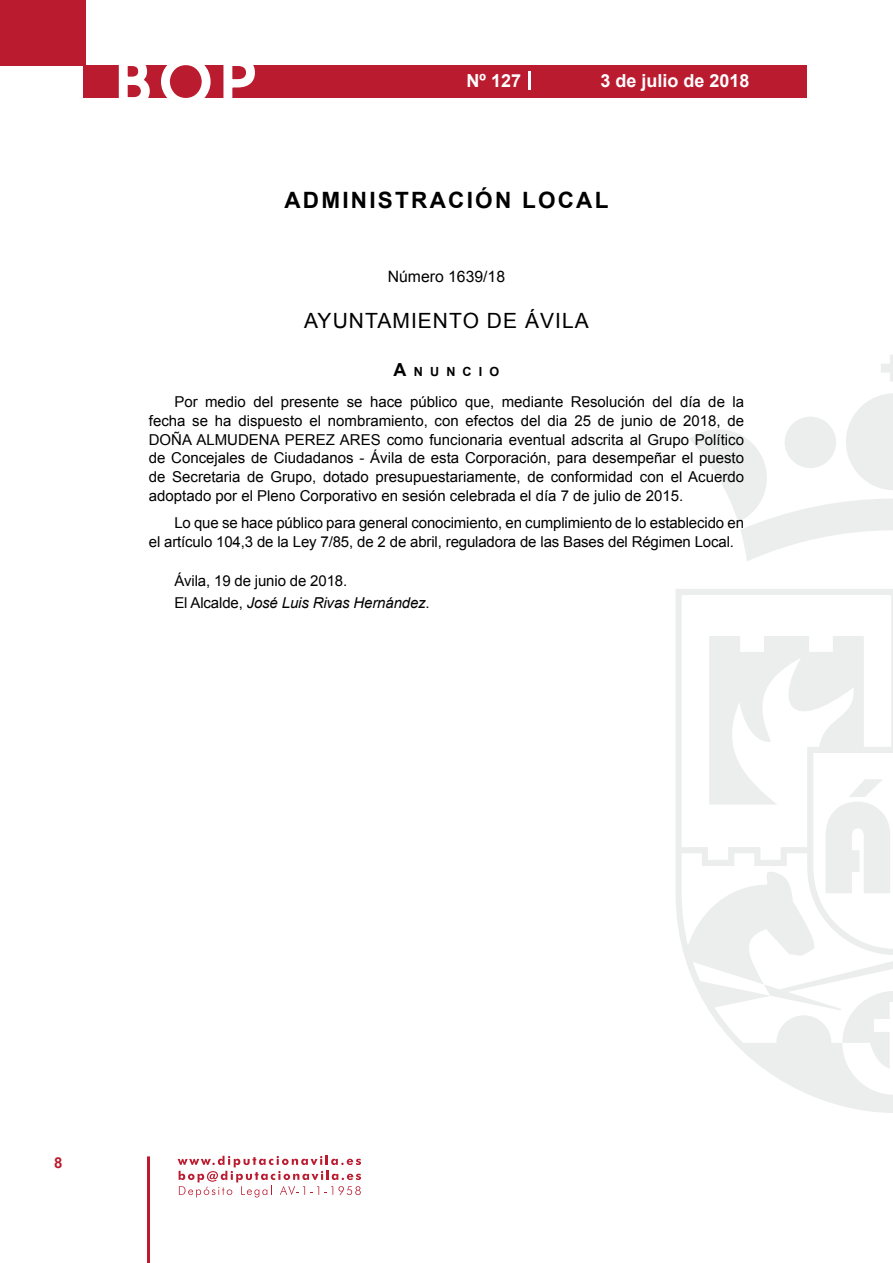
<style>
.page{position:relative;width:893px;height:1263px;background:#fff}
.page>*{position:absolute;margin:0;border:0;box-sizing:border-box;transform-origin:0 0}
.t1{font:500 61.5px "Avant Garde";color:#fff}
.t2{font:700 22.5px "Arial";letter-spacing:.1em;color:#000}
.t3{font:21px "Arial";letter-spacing:.05em;color:#000}
.t4{font:700 18px "Arial";color:#fff}
.t5{font:15.75px "Arial";color:#000}
.t6{font:15px/18.8px "Arial";letter-spacing:-.01em;color:#000}
.t7{font:700 15px "Arial";color:#ba1b2f}
.t8{font:700 12.6px "Arial";letter-spacing:.57em;color:#000}
.s1{font-size:18px}
.s2{font-style:italic}
</style>
<div class="page">
<svg style="left:178px;top:1156px;width:183px;height:41px"></svg>
<hr style="left:147px;top:1156px;width:3px;height:107px;background:#ba1b2f">
<div style="left:0;top:0;width:85px;height:66px;background:#ba1b2f"></div>
<div style="left:84px;top:65px;width:723px;height:33px;background:#ba1b2f"></div>
<svg style="left:118px;top:65px;width:32px;height:33px"></svg>
<svg style="left:161px;top:65px;width:50px;height:33px"></svg>
<svg style="left:223px;top:65px;width:32px;height:33px"></svg>
<svg style="left:529px;top:71px;width:2px;height:19px"></svg>
<svg style="left:881px;top:355px;width:12px;height:27px"></svg>
<svg style="left:690px;top:393px;width:203px;height:168px"></svg>
<svg style="left:676px;top:589px;width:217px;height:524px"></svg>
<svg style="left:764px;top:984px;width:129px;height:86px"></svg>
<svg style="left:825px;top:779px;width:66px;height:114px"></svg>
<h1 class="t1" style="left:115px;top:44px;width:141px">BOP</h1>
<p class="t4" style="left:467px;top:69px;width:56px">Nº 127</p>
<p class="t4" style="left:600px;top:69px;width:151px">3 de julio de 2018</p>
<h2 class="t2" style="left:284px;top:185px;width:325px">ADMINISTRACIÓN LOCAL</h2>
<p class="t5" style="left:388px;top:266px;width:119px">Número 1639/18</p>
<h3 class="t3" style="left:304px;top:307px;width:286px">AYUNTAMIENTO DE ÁVILA</h3>
<p class="t8" style="left:394px;top:363px;width:107px"><span class="s1">A</span>NUNCIO</p>
<p class="t6" style="left:149px;top:392px;width:597px;text-align:justify;text-indent:26px">Por medio del presente se hace público que, mediante Resolución del día de la fecha se ha dispuesto el nombramiento, con efectos del dia 25 de junio de 2018, de DOÑA ALMUDENA PEREZ ARES como funcionaria eventual adscrita al Grupo Político de Concejales de Ciudadanos - Ávila de esta Corporación, para desempeñar el puesto de Secretaria de Grupo, dotado presupuestariamente, de conformidad con el Acuerdo adoptado por el Pleno Corporativo en sesión celebrada el día 7 de julio de 2015.</p>
<p class="t6" style="left:149px;top:513px;width:597px;text-indent:26px">Lo que se hace público para general conocimiento, en cumplimiento de lo establecido en el artículo 104,3 de la Ley 7/85, de 2 de abril, reguladora de las Bases del Régimen Local.</p>
<p class="t6" style="left:174px;top:570px;width:257px;line-height:22.2px">Ávila, 19 de junio de 2018.<br>El Alcalde, <span class="s2">José Luis Rivas Hernández</span>.</p>
<p class="t7" style="left:54px;top:1153px;width:10px">8</p>
</div>
